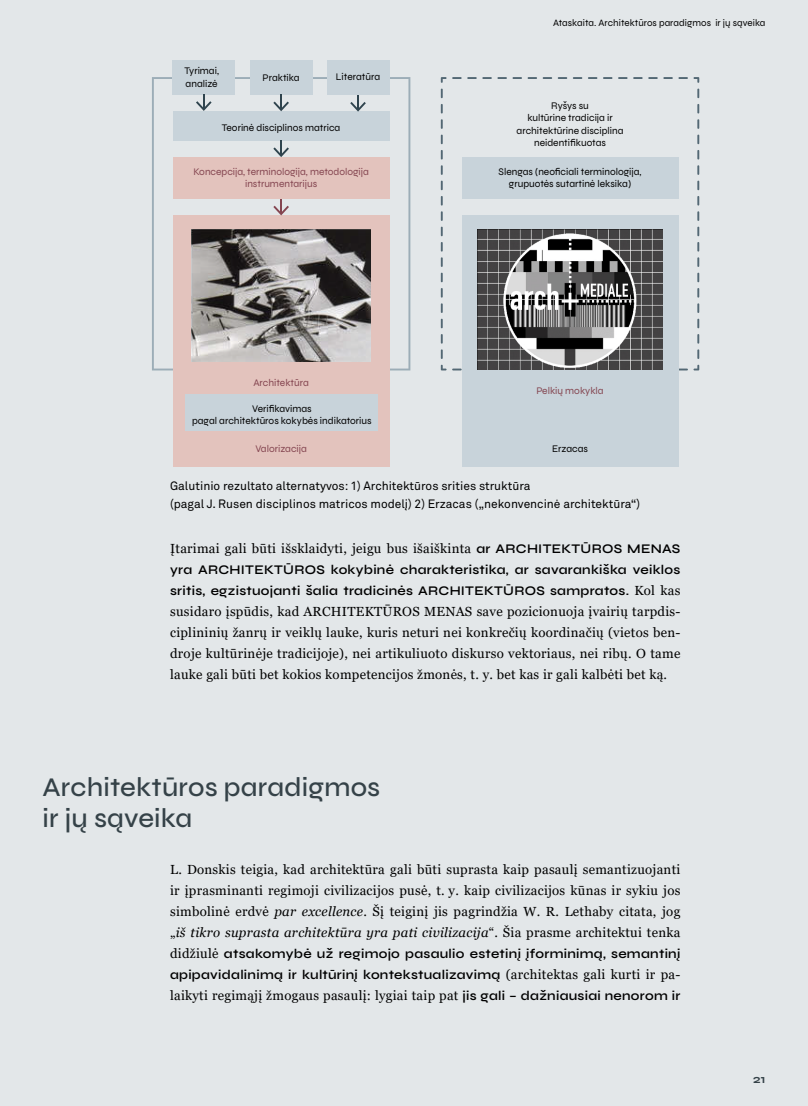
<style>
.page{position:relative;width:808px;height:1106px;background:#e3e7e9}
.page>*{position:absolute;margin:0;border:0;box-sizing:border-box;transform-origin:0 0}
.t1{font:500 27px/31.5px "Syne";letter-spacing:.005em;color:#354248}
.t2{font:13.2px/21px "Georgia";letter-spacing:.02em;color:#000;text-align:justify}
.t3{font:600 13.2px/21px "Syne";letter-spacing:.02em;color:#000}
.t4{font:12px/18px "Akkurat Pro";color:#000}
.t5{font:700 12px "Syne";color:#354248}
.t6{font:10.2px/12.1px "Syne";color:#000;text-align:center}
.t7{font:10.2px/12.1px "Syne";color:#844550;text-align:center}
.t8{font:9.75px "Syne";letter-spacing:.005em;color:#000}
.s1{font-family:"Syne";font-weight:600}
.s2{font-family:"Georgia";font-weight:400}
.s3{font-style:italic}
</style>
<div class="page">
<svg style="left:452px;top:368px;width:10px;height:2px"></svg>
<svg style="left:678px;top:365px;width:21px;height:5px"></svg>
<svg style="left:441px;top:365px;width:5px;height:5px"></svg>
<svg style="left:441px;top:89px;width:2px;height:9px"></svg>
<svg style="left:441px;top:104px;width:2px;height:9px"></svg>
<svg style="left:441px;top:119px;width:2px;height:10px"></svg>
<svg style="left:441px;top:135px;width:2px;height:9px"></svg>
<svg style="left:441px;top:150px;width:2px;height:9px"></svg>
<svg style="left:441px;top:165px;width:2px;height:10px"></svg>
<svg style="left:441px;top:181px;width:2px;height:9px"></svg>
<svg style="left:441px;top:196px;width:2px;height:9px"></svg>
<svg style="left:441px;top:211px;width:2px;height:10px"></svg>
<svg style="left:441px;top:227px;width:2px;height:9px"></svg>
<svg style="left:441px;top:242px;width:2px;height:9px"></svg>
<svg style="left:441px;top:257px;width:2px;height:10px"></svg>
<svg style="left:441px;top:273px;width:2px;height:9px"></svg>
<svg style="left:441px;top:288px;width:2px;height:9px"></svg>
<svg style="left:441px;top:303px;width:2px;height:10px"></svg>
<svg style="left:441px;top:319px;width:2px;height:9px"></svg>
<svg style="left:441px;top:334px;width:2px;height:9px"></svg>
<svg style="left:441px;top:349px;width:2px;height:10px"></svg>
<svg style="left:441px;top:77px;width:5px;height:6px"></svg>
<svg style="left:452px;top:77px;width:70px;height:2px"></svg>
<svg style="left:528px;top:77px;width:9px;height:2px"></svg>
<svg style="left:543px;top:77px;width:9px;height:2px"></svg>
<svg style="left:558px;top:77px;width:9px;height:2px"></svg>
<svg style="left:573px;top:77px;width:9px;height:2px"></svg>
<svg style="left:588px;top:77px;width:9px;height:2px"></svg>
<svg style="left:603px;top:77px;width:9px;height:2px"></svg>
<svg style="left:618px;top:77px;width:9px;height:2px"></svg>
<svg style="left:633px;top:77px;width:66px;height:6px"></svg>
<svg style="left:697px;top:89px;width:2px;height:9px"></svg>
<svg style="left:697px;top:104px;width:2px;height:9px"></svg>
<svg style="left:697px;top:119px;width:2px;height:10px"></svg>
<svg style="left:697px;top:135px;width:2px;height:9px"></svg>
<svg style="left:697px;top:150px;width:2px;height:9px"></svg>
<svg style="left:697px;top:165px;width:2px;height:10px"></svg>
<svg style="left:697px;top:181px;width:2px;height:9px"></svg>
<svg style="left:697px;top:196px;width:2px;height:9px"></svg>
<svg style="left:697px;top:211px;width:2px;height:10px"></svg>
<svg style="left:697px;top:227px;width:2px;height:9px"></svg>
<svg style="left:697px;top:242px;width:2px;height:9px"></svg>
<svg style="left:697px;top:257px;width:2px;height:10px"></svg>
<svg style="left:697px;top:273px;width:2px;height:9px"></svg>
<svg style="left:697px;top:288px;width:2px;height:9px"></svg>
<svg style="left:697px;top:303px;width:2px;height:10px"></svg>
<svg style="left:697px;top:319px;width:2px;height:9px"></svg>
<svg style="left:697px;top:334px;width:2px;height:9px"></svg>
<svg style="left:697px;top:349px;width:2px;height:10px"></svg>
<svg style="left:152px;top:77px;width:258px;height:293px"></svg>
<div style="left:462px;top:215px;width:216px;height:251px;background:#c8d3da"></div>
<div style="left:173px;top:215px;width:216px;height:251px;background:#e3c3bd"></div>
<div style="left:173px;top:112px;width:216px;height:29px;background:#c8d3da"></div>
<div style="left:185px;top:395px;width:193px;height:36px;background:#c8d3da"></div>
<div style="left:173px;top:158px;width:216px;height:41px;background:#e3c3bd"></div>
<div style="left:462px;top:158px;width:216px;height:41px;background:#c8d3da"></div>
<div style="left:173px;top:60px;width:62px;height:34px;background:#c8d3da"></div>
<div style="left:250px;top:60px;width:62px;height:34px;background:#c8d3da"></div>
<div style="left:327px;top:60px;width:62px;height:34px;background:#c8d3da"></div>
<img style="left:191px;top:230px;width:180px;height:132px">
<img style="left:477px;top:230px;width:186px;height:139px">
<svg style="left:196px;top:94px;width:16px;height:17px"></svg>
<svg style="left:273px;top:95px;width:16px;height:16px"></svg>
<svg style="left:273px;top:140px;width:16px;height:17px"></svg>
<svg style="left:273px;top:199px;width:16px;height:16px"></svg>
<svg style="left:350px;top:95px;width:16px;height:17px"></svg>
<p class="t6" style="left:184px;top:65px;width:36px;text-align:left">Tyrimai, analizė</p>
<p class="t6" style="left:263px;top:71px;width:39px">Praktika</p>
<p class="t6" style="left:336px;top:70px;width:46px">Literatūra</p>
<p class="t6" style="left:222px;top:121px;width:120px">Teorinė disciplinos matrica</p>
<p class="t8" style="left:553px;top:17px;width:214px">Ataskaita. Architektūros paradigmos ir jų sąveika</p>
<p class="t6" style="left:517px;top:100px;width:108px">Ryšys su<br>kultūrine tradicija ir architektūrine disciplina neidentifikuotas</p>
<p class="t7" style="left:193px;top:166px;width:177px">Koncepcija, terminologija, metodologija instrumentarijus</p>
<p class="t6" style="left:499px;top:166px;width:144px">Slengas (neoficiali terminologija, grupuotės sutartinė leksika)</p>
<p class="t7" style="left:253px;top:376px;width:57px">Architektūra</p>
<p class="t6" style="left:192px;top:402px;width:181px">Verifikavimas<br>pagal architektūros kokybės indikatorius</p>
<p class="t7" style="left:536px;top:384px;width:69px">Pelkių mokykla</p>
<p class="t7" style="left:255px;top:442px;width:53px">Valorizacija</p>
<p class="t6" style="left:552px;top:442px;width:37px">Erzacas</p>
<p class="t4" style="left:170px;top:477px;width:471px">Galutinio rezultato alternatyvos: 1) Architektūros srities struktūra<br>(pagal J. Rusen disciplinos matricos modelį) 2) Erzacas („nekonvencinė architektūra“)</p>
<p class="t2" style="left:170px;top:538px;width:512px">Įtarimai gali būti išsklaidyti, jeigu bus išaiškinta <span class="s1">ar ARCHITEKTŪROS MENAS</span></p>
<p class="t3" style="left:170px;top:559px;width:512px">yra ARCHITEKTŪROS kokybinė charakteristika, ar savarankiška veiklos sritis, egzistuojanti šalia tradicinės ARCHITEKTŪROS sampratos. <span class="s2">Kol kas</span></p>
<p class="t2" style="left:170px;top:601px;width:512px">susidaro įspūdis, kad ARCHITEKTŪROS MENAS save pozicionuoja įvairių tarpdis&shy;ciplininių žanrų ir veiklų lauke, kuris neturi nei konkrečių koordinačių (vietos ben&shy;droje kultūrinėje tradicijoje), nei artikuliuoto diskurso vektoriaus, nei ribų. O tame lauke gali būti bet kokios kompetencijos žmonės, t. y. bet kas ir gali kalbėti bet ką.</p>
<h1 class="t1" style="left:43px;top:770px;width:339px">Architektūros paradigmos ir jų sąveika</h1>
<p class="t2" style="left:170px;top:858px;width:512px">L. Donskis teigia, kad architektūra gali būti suprasta kaip pasaulį semantizuojanti ir įprasminanti regimoji civilizacijos pusė, t. y. kaip civilizacijos kūnas ir sykiu jos simbolinė erdvė <span class="s3">par excellence</span>. Šį teiginį jis pagrindžia W. R. Lethaby citata, jog „<span class="s3">iš tikro suprasta architektūra yra pati civilizacija</span>“. Šia prasme architektui tenka</p>
<p class="t3" style="left:170px;top:942px;width:512px"><span class="s2">didžiulė</span> atsakomybė už regimojo pasaulio estetinį įforminimą, semantinį apipavidalinimą ir kultūrinį kontekstualizavimą <span class="s2">(architektas gali kurti ir pa-</span></p>
<p class="t2" style="left:170px;top:984px;width:512px">laikyti regimąjį žmogaus pasaulį: lygiai taip pat <span class="s1">jis gali – dažniausiai nenorom ir</span></p>
<p class="t5" style="left:753px;top:1071px;width:14px">21</p>
</div>
